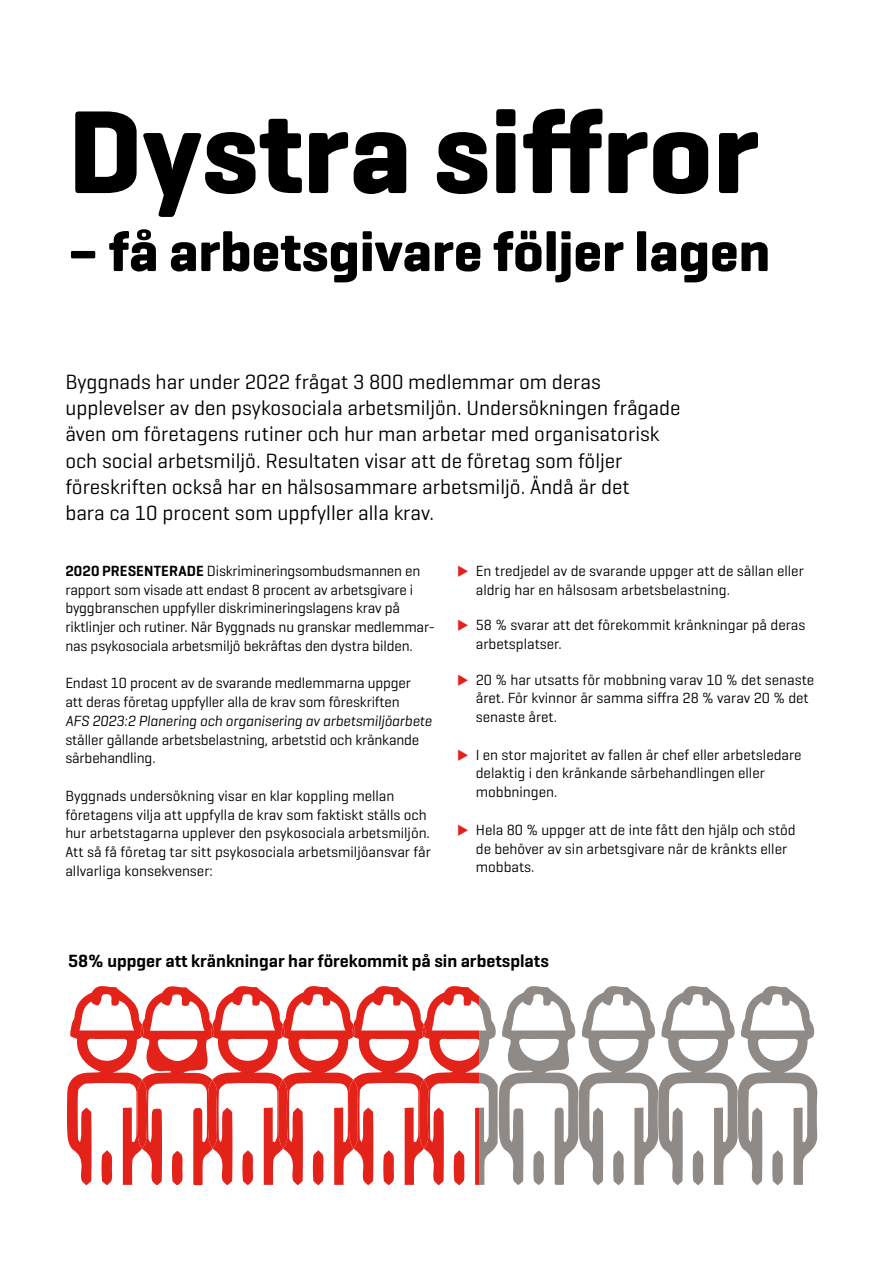
<style>
.page{position:relative;width:893px;height:1263px;background:#fff}
.page>*{position:absolute;margin:0;border:0;box-sizing:border-box;transform-origin:0 0}
.t1{font:700 120px "Geogrotesque";color:#000}
.t2{font:700 57px "Geogrotesque";color:#000}
.t3{font:21px/26.2px "Geogrotesque";color:#000}
.t4{font:600 18px "Geogrotesque";color:#000}
.t5{font:15px/18.8px "Geogrotesque";color:#000}
.t6{font:italic 15px "Geogrotesque";letter-spacing:-.01em;color:#000}
.s1{font-weight:600}
.s2{color:#e32119}
</style>
<div class="page">
<img style="left:67px;top:986px;width:413px;height:199px">
<img style="left:172px;top:1151px;width:11px;height:34px">
<img style="left:137px;top:1025px;width:10px;height:123px">
<img style="left:242px;top:1150px;width:11px;height:35px">
<img style="left:208px;top:1025px;width:9px;height:123px">
<img style="left:313px;top:1150px;width:10px;height:35px">
<img style="left:278px;top:1025px;width:9px;height:123px">
<img style="left:383px;top:1150px;width:11px;height:35px">
<img style="left:349px;top:1025px;width:9px;height:123px">
<img style="left:454px;top:1150px;width:10px;height:35px">
<img style="left:419px;top:1025px;width:9px;height:123px">
<img style="left:475px;top:1108px;width:5px;height:77px">
<svg style="left:480px;top:986px;width:337px;height:199px"></svg>
<h1 class="t1" style="left:68px;top:77px;width:692px">Dystra siffror</h1>
<h2 class="t2" style="left:68px;top:216px;width:704px">– få arbetsgivare följer lagen</h2>
<p class="t3" style="left:65px;top:368px;width:617px">Byggnads har under 2022 frågat 3 800 medlemmar om deras upplevelser av den psykosociala arbetsmiljön. Undersökningen frågade även om företagens rutiner och hur man arbetar med organisatorisk och social arbetsmiljö. Resultaten visar att de företag som följer föreskriften också har en hälsosammare arbetsmiljö. Ändå är det<br>bara ca 10 procent som uppfyller alla krav.</p>
<p class="t5" style="left:65px;top:561px;width:371px"><span class="s1">2020 PRESENTERADE</span> Diskrimineringsombudsmannen en rapport som visade att endast 8 procent av arbetsgivare i byggbranschen uppfyller diskrimineringslagens krav på riktlinjer och rutiner. När Byggnads nu granskar medlemmar&shy;nas psykosociala arbetsmiljö bekräftas den dystra bilden.</p>
<p class="t5" style="left:65px;top:673px;width:347px">Endast 10 procent av de svarande medlemmarna uppger att deras företag uppfyller alla de krav som föreskriften</p>
<p class="t6" style="left:65px;top:711px;width:368px">AFS 2023:2 Planering och organisering av arbetsmiljöarbete</p>
<p class="t5" style="left:65px;top:730px;width:355px">ställer gällande arbetsbelastning, arbetstid och kränkande särbehandling.</p>
<p class="t5" style="left:65px;top:786px;width:367px">Byggnads undersökning visar en klar koppling mellan företagens vilja att uppfylla de krav som faktiskt ställs och hur arbetstagarna upplever den psykosociala arbetsmiljön.<br>Att så få företag tar sitt psykosociala arbetsmiljöansvar får allvarliga konsekvenser:</p>
<p class="t5" style="left:476px;top:561px;width:330px;text-indent:-19px"><span class="s2">◆</span> En tredjedel av de svarande uppger att de sällan eller aldrig har en hälsosam arbetsbelastning.</p>
<p class="t5" style="left:476px;top:615px;width:331px;text-indent:-19px"><span class="s2">◆</span> 58 % svarar att det förekommit kränkningar på deras arbetsplatser.</p>
<p class="t5" style="left:476px;top:670px;width:340px;text-indent:-19px"><span class="s2">◆</span> 20 % har utsatts för mobbning varav 10 % det senaste året. För kvinnor är samma siffra 28 % varav 20 % det senaste året.</p>
<p class="t5" style="left:476px;top:745px;width:327px;text-indent:-19px"><span class="s2">◆</span> I en stor majoritet av fallen är chef eller arbetsledare delaktig i den kränkande särbehandlingen eller mobbningen.</p>
<p class="t5" style="left:476px;top:820px;width:322px;text-indent:-19px"><span class="s2">◆</span> Hela 80 % uppger att de inte fått den hjälp och stöd de behöver av sin arbetsgivare när de kränkts eller mobbats.</p>
<p class="t4" style="left:68px;top:949px;width:482px">58% uppger att kränkningar har förekommit på sin arbetsplats</p>
</div>
